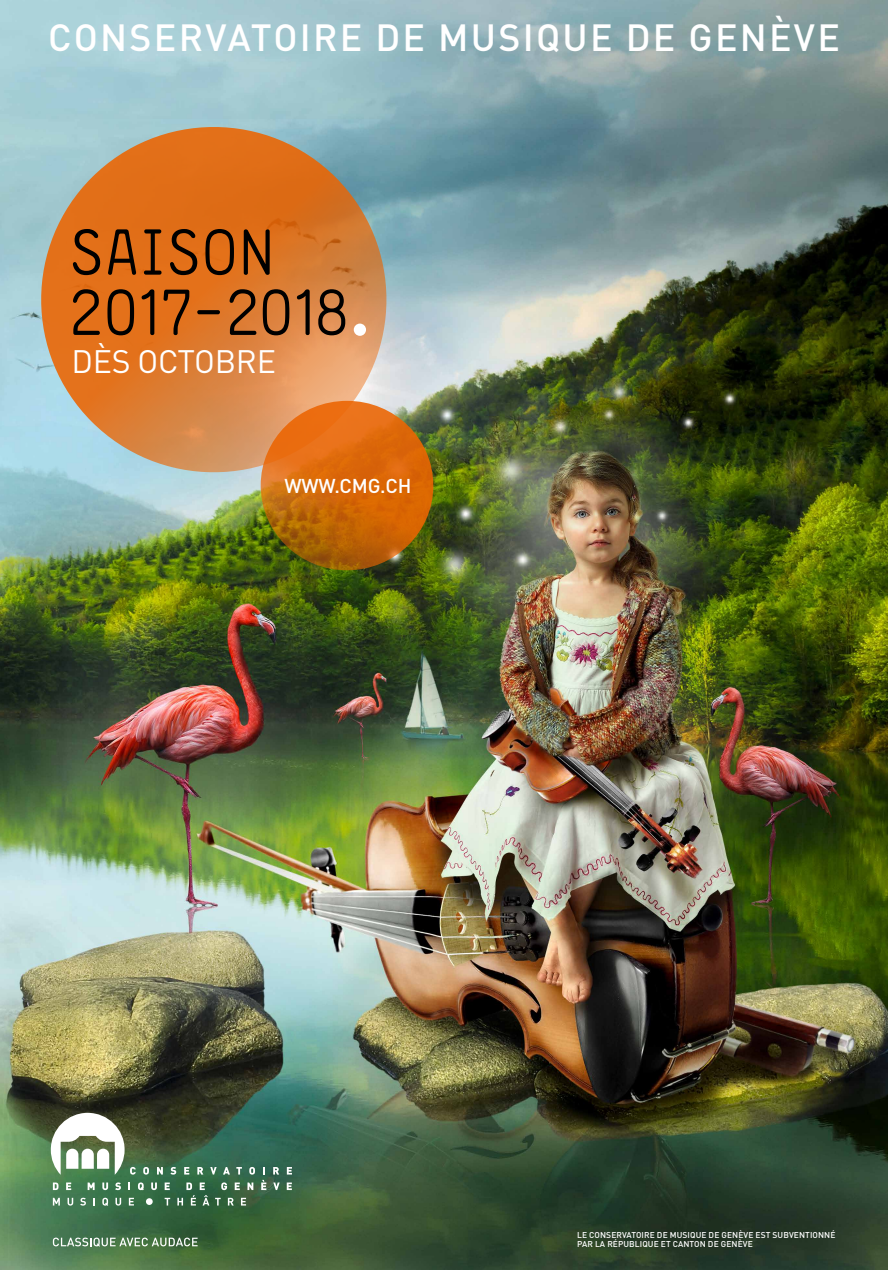
<style>
.page{position:relative;width:888px;height:1270px;background:#fff}
.page>*{position:absolute;margin:0;border:0;box-sizing:border-box;transform-origin:0 0}
.t1{font:62.89px/60.3px "Storno";color:#000}
.t2{font:500 37.41px "DIN Pro";letter-spacing:.06em;color:#fff}
.t3{font:32.09px "DIN Pro";letter-spacing:-.01em;color:#fff}
.t4{font:500 19.81px "DIN Pro";letter-spacing:-.01em;color:#fff}
.t5{font:500 8.44px/9px "DIN Pro";letter-spacing:.01em;color:#fff}
</style>
<div class="page">
<img style="left:0;top:0;width:888px;height:1270px">
<svg style="left:261px;top:401px;width:172px;height:169px;background:#c46406"></svg>
<svg style="left:53px;top:1182px;width:6px;height:8px"></svg>
<svg style="left:66px;top:1182px;width:5px;height:8px"></svg>
<svg style="left:88px;top:1182px;width:7px;height:8px"></svg>
<svg style="left:102px;top:1182px;width:6px;height:8px"></svg>
<svg style="left:115px;top:1182px;width:6px;height:8px"></svg>
<svg style="left:128px;top:1182px;width:2px;height:8px"></svg>
<svg style="left:138px;top:1182px;width:6px;height:8px"></svg>
<svg style="left:151px;top:1182px;width:6px;height:8px"></svg>
<svg style="left:165px;top:1182px;width:5px;height:8px"></svg>
<svg style="left:221px;top:1182px;width:6px;height:8px"></svg>
<svg style="left:235px;top:1182px;width:5px;height:8px"></svg>
<svg style="left:247px;top:1182px;width:6px;height:8px"></svg>
<svg style="left:261px;top:1180px;width:5px;height:10px"></svg>
<svg style="left:273px;top:1182px;width:7px;height:8px"></svg>
<svg style="left:287px;top:1182px;width:5px;height:8px"></svg>
<svg style="left:51px;top:1113px;width:85px;height:62px"></svg>
<svg style="left:143px;top:1167px;width:6px;height:8px"></svg>
<svg style="left:157px;top:1167px;width:6px;height:7px"></svg>
<svg style="left:170px;top:1167px;width:6px;height:8px"></svg>
<svg style="left:184px;top:1167px;width:5px;height:7px"></svg>
<svg style="left:197px;top:1167px;width:6px;height:7px"></svg>
<svg style="left:210px;top:1167px;width:7px;height:7px"></svg>
<svg style="left:223px;top:1167px;width:7px;height:7px"></svg>
<svg style="left:236px;top:1167px;width:6px;height:7px"></svg>
<svg style="left:249px;top:1167px;width:6px;height:8px"></svg>
<svg style="left:263px;top:1167px;width:2px;height:7px"></svg>
<svg style="left:273px;top:1167px;width:6px;height:7px"></svg>
<svg style="left:287px;top:1167px;width:5px;height:7px"></svg>
<svg style="left:53px;top:1198px;width:7px;height:7px"></svg>
<svg style="left:68px;top:1198px;width:5px;height:8px"></svg>
<svg style="left:80px;top:1198px;width:6px;height:8px"></svg>
<svg style="left:93px;top:1198px;width:2px;height:7px"></svg>
<svg style="left:102px;top:1198px;width:6px;height:8px"></svg>
<svg style="left:115px;top:1198px;width:6px;height:8px"></svg>
<svg style="left:129px;top:1198px;width:5px;height:7px"></svg>
<svg style="left:165px;top:1198px;width:5px;height:7px"></svg>
<svg style="left:177px;top:1182px;width:32px;height:23px"></svg>
<svg style="left:215px;top:1198px;width:6px;height:7px"></svg>
<svg style="left:228px;top:1198px;width:6px;height:7px"></svg>
<svg style="left:241px;top:1198px;width:5px;height:7px"></svg>
<div style="left:146px;top:1198px;width:7px;height:7px;background:#fff;border-radius:50%"></div>
<svg style="left:53px;top:1238px;width:145px;height:9px"></svg>
<svg style="left:24px;top:110px;width:379px;height:379px;background:#cc905c"></svg>
<div style="left:354px;top:324px;width:12px;height:12px;background:#fff;border-radius:50%"></div>
<h2 class="t2" style="left:48px;top:12px;width:793px">CONSERVATOIRE DE MUSIQUE DE GENÈVE</h2>
<h1 class="t1" style="left:69px;top:218px;width:283px">SAISON<br>2017-2018</h1>
<h3 class="t3" style="left:71px;top:340px;width:206px">DÈS OCTOBRE</h3>
<h3 class="t4" style="left:284px;top:472px;width:129px">WWW.CMG.CH</h3>
<p class="t5" style="left:577px;top:1230px;width:260px">LE CONSERVATOIRE DE MUSIQUE DE GENÈVE EST SUBVENTIONNÉ<br>PAR LA RÉPUBLIQUE ET CANTON DE GENÈVE</p>
</div>
